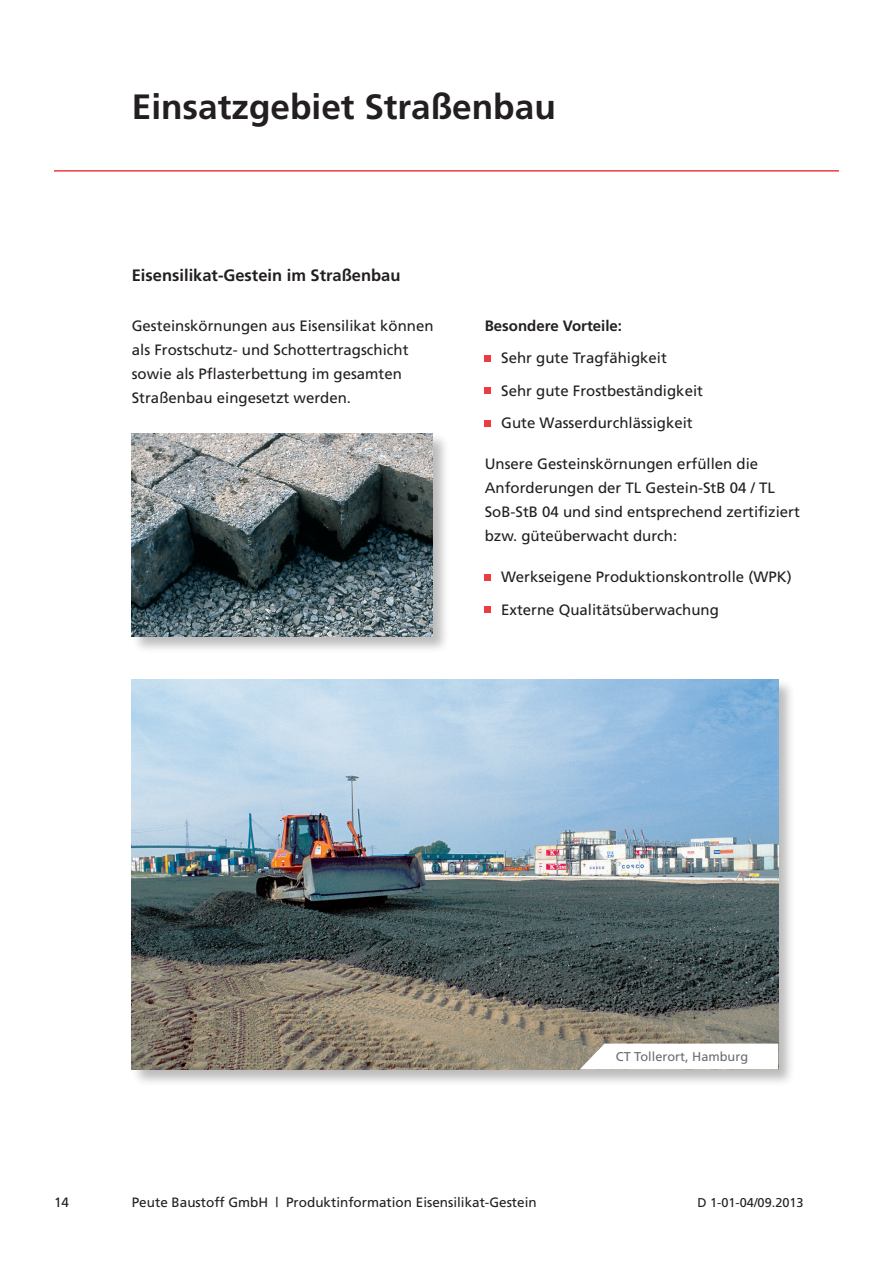
<style>
.page{position:relative;width:893px;height:1263px;background:#fff}
.page>*{position:absolute;margin:0;border:0;box-sizing:border-box;transform-origin:0 0}
.t1{font:700 35.1px "Frutiger";color:#231f20}
.t2{font:700 16.5px "Frutiger";color:#231f20}
.t3{font:15px/24px "Frutiger";color:#231f20}
.t4{font:700 15px "Frutiger";color:#231f20}
.t5{font:13.5px "Frutiger";color:#231f20}
.t6{font:12.75px "Frutiger";color:#6c6d70}
.t7{font:12.75px "Frutiger";color:#231f20}
</style>
<div class="page">
<hr style="left:54px;top:170px;width:785px;height:2px;background:#ee3a41">
<div style="left:485px;top:355px;width:6px;height:7px;background:#ee3a41"></div>
<svg style="left:485px;top:388px;width:6px;height:6px"></svg>
<div style="left:485px;top:420px;width:6px;height:7px;background:#ee3a41"></div>
<div style="left:485px;top:574px;width:6px;height:7px;background:#ee3a41"></div>
<svg style="left:485px;top:607px;width:6px;height:6px"></svg>
<div style="left:131px;top:433px;width:318px;height:221px;background:#231f20;opacity:.3"></div>
<img style="left:132px;top:433px;width:300px;height:203px">
<div style="left:131px;top:679px;width:665px;height:408px;background:#231f20;opacity:.3"></div>
<img style="left:132px;top:680px;width:646px;height:389px">
<svg style="left:580px;top:1043px;width:198px;height:26px"></svg>
<h1 class="t1" style="left:132px;top:86px;width:425px">Einsatzgebiet Straßenbau</h1>
<p class="t2" style="left:132px;top:265px;width:270px">Eisensilikat-Gestein im Straßenbau</p>
<p class="t3" style="left:132px;top:313px;width:303px">Gesteinskörnungen aus Eisensilikat können als Frostschutz- und Schottertragschicht sowie als Pflasterbettung im gesamten Straßenbau eingesetzt werden.</p>
<p class="t4" style="left:485px;top:317px;width:139px">Besondere Vorteile:</p>
<p class="t3" style="left:501px;top:341px;width:203px;line-height:32.5px">Sehr gute Tragfähigkeit<br>Sehr gute Frostbeständigkeit<br>Gute Wasserdurchlässigkeit</p>
<p class="t3" style="left:485px;top:452px;width:317px">Unsere Gesteinskörnungen erfüllen die Anforderungen der TL Gestein-StB 04 / TL SoB-StB 04 und sind entsprechend zertifiziert bzw. güteüberwacht durch:</p>
<p class="t3" style="left:501px;top:560px;width:292px;line-height:32.5px">Werkseigene Produktionskontrolle (WPK)<br>Externe Qualitätsüberwachung</p>
<p class="t6" style="left:616px;top:1049px;width:134px">CT Tollerort, Hamburg</p>
<p class="t5" style="left:54px;top:1195px;width:17px">14</p>
<p class="t5" style="left:132px;top:1195px;width:406px">Peute Baustoff GmbH | Produktinformation Eisensilikat-Gestein</p>
<p class="t7" style="left:697px;top:1195px;width:108px">D 1-01-04/09.2013</p>
</div>
